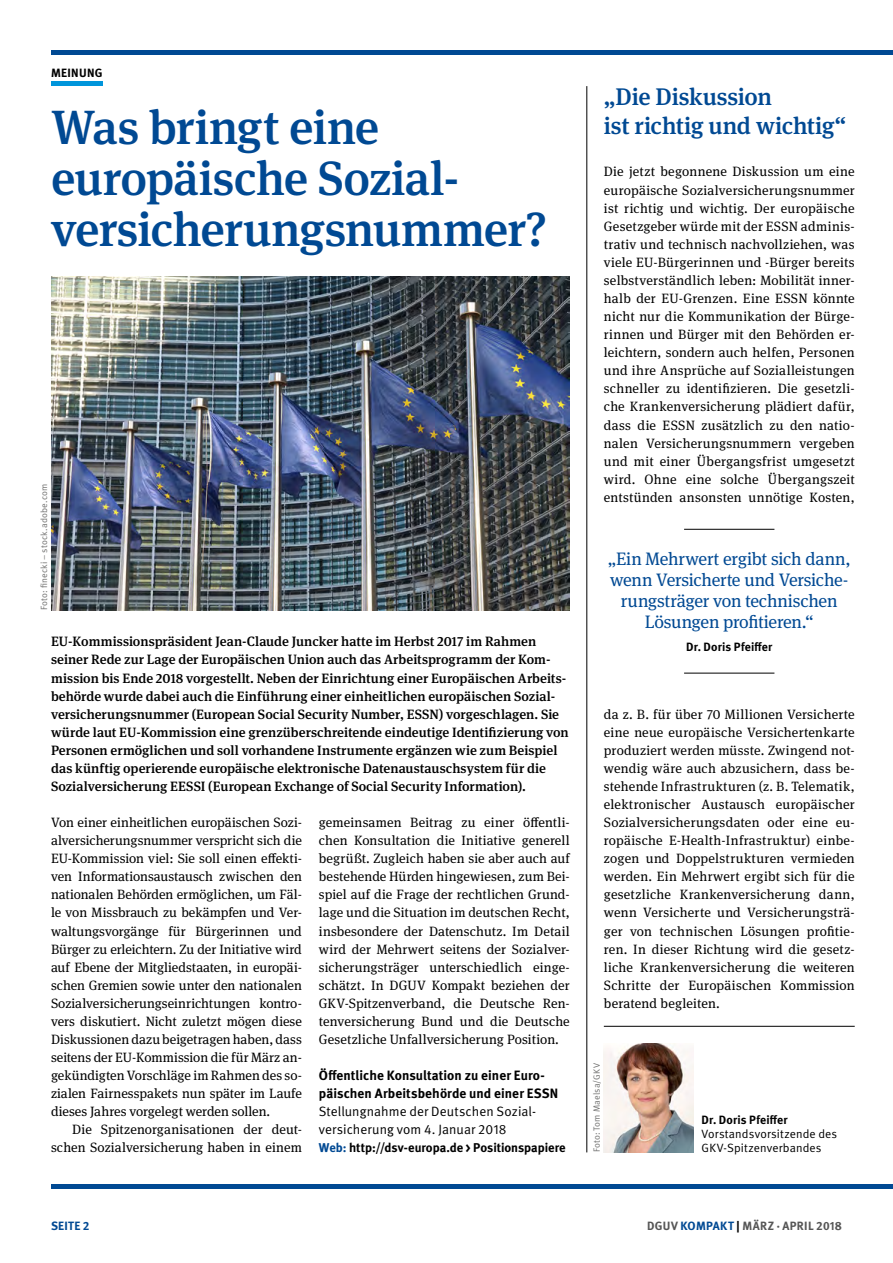
<style>
.page{position:relative;width:893px;height:1263px;background:#fff}
.page>*{position:absolute;margin:0;border:0;box-sizing:border-box;transform-origin:0 0}
.Hauptüberschrift__In{font:500 48px/51px "DGUV Meta Serif";letter-spacing:-.015em;color:#004993}
.Hauptüberschrift{font:500 24px/28.8px "DGUV Meta Serif";letter-spacing:-.01em;color:#004993}
.Zitat__Text{font:18px/21px "DGUV Meta Serif";letter-spacing:-.015em;color:#004993;text-align:center}
.Antwort{font:13.5px/18px "DGUV Meta Serif";letter-spacing:.02em;color:#000;text-align:justify}
.Introtext{font:500 13.5px/18px "DGUV Meta Serif";letter-spacing:.005em;color:#000}
.Erster_Absatz{font:13.5px/18px "DGUV Meta Serif";letter-spacing:-.005em;color:#000;text-align:justify}
.Fließtext{font:13.5px/18px "DGUV Meta Serif";letter-spacing:.01em;color:#000;text-align:right}
.Erster_Absatz-2{font:700 13.5px/18px "DGUV Meta";letter-spacing:.005em;color:#000}
.Erster_Absatz-3{font:13.5px/18px "DGUV Meta";letter-spacing:.005em;color:#000}
.Weblink{font:700 12.75px "DGUV Meta";letter-spacing:-.005em;color:#000}
.Interview__Funktion{font:12px/14.4px "DGUV Meta";letter-spacing:.01em;color:#000}
.t1{font:700 12px "DGUV Meta";letter-spacing:.025em;color:#565656}
.Interview__Name{font:700 12px "DGUV Meta";letter-spacing:.015em;color:#000}
.Zitat__Quelle{font:700 12px "DGUV Meta";letter-spacing:.015em;color:#000}
.Rubrik{font:700 12px "DGUV Meta";letter-spacing:.025em;color:#000}
.t2{font:700 12px "DGUV Meta";letter-spacing:.02em;color:#004993}
.Bildquelle{font:9px "DGUV Meta";letter-spacing:.02em;color:#6f6f6e}
.s1{color:#004993}
.s2{color:#000}
</style>
<div class="page">
<hr style="left:51px;top:82px;width:52px;height:4px;background:#0095db">
<img style="left:51px;top:276px;width:519px;height:334px">
<hr style="left:51px;top:1184px;width:842px;height:4px;background:#004993">
<hr style="left:51px;top:50px;width:842px;height:4px;background:#004993">
<img style="left:604px;top:1044px;width:89px;height:108px">
<hr style="left:604px;top:1026px;width:251px;height:1px;background:#000">
<hr style="left:586px;top:86px;width:1px;height:1066px;background:#000">
<hr style="left:684px;top:529px;width:90px;height:1px;background:#000">
<hr style="left:684px;top:673px;width:90px;height:1px;background:#000">
<h1 class="Rubrik" style="left:51px;top:66px;width:53px">MEINUNG</h1>
<p class="Hauptüberschrift__In" style="left:51px;top:103px;width:498px">Was bringt eine europäische Sozial&shy;versicherungsnummer?</p>
<p class="Bildquelle" style="left:39px;top:610px;width:128px;rotate:-90deg">Foto: finecki – stock.adobe.com</p>
<p class="Introtext" style="left:51px;top:633px;width:519px">EU-Kommissionspräsident Jean-Claude Juncker hatte im Herbst 2017 im Rahmen seiner Rede zur Lage der Europäischen Union auch das Arbeitsprogramm der Kom&shy;mission bis Ende 2018 vorgestellt. Neben der Einrichtung einer Europäischen Arbeits&shy;behörde wurde dabei auch die Einführung einer einheitlichen europäischen Sozial&shy;versicherungsnummer (European Social Security Number, ESSN) vorgeschlagen. Sie würde laut EU-Kommission eine grenzüberschreitende eindeutige Identifizierung von Personen ermöglichen und soll vorhandene Instrumente ergänzen wie zum Beispiel das künftig operierende europäische elektronische Datenaustauschsystem für die Sozialversicherung EESSI (European Exchange of Social Security Information).</p>
<p class="Erster_Absatz" style="left:51px;top:814px;width:252px">Von einer einheitlichen europäischen Sozi&shy;alversicherungsnummer verspricht sich die EU-Kommission viel: Sie soll einen effekti&shy;ven Informationsaustausch zwischen den nationalen Behörden ermöglichen, um Fäl&shy;le von Missbrauch zu bekämpfen und Ver&shy;waltungsvorgänge für Bürgerinnen und Bürger zu erleichtern. Zu der Initiative wird auf Ebene der Mitgliedstaaten, in europäi&shy;schen Gremien sowie unter den nationalen Sozialversicherungseinrichtungen kontro&shy;vers diskutiert. Nicht zuletzt mögen diese Diskussionen dazu beigetragen haben, dass seitens der EU-Kommission die für März an&shy;gekündigten Vorschläge im Rahmen des so&shy;zialen Fairnesspakets nun später im Laufe dieses Jahres vorgelegt werden sollen.</p>
<p class="Fließtext" style="left:51px;top:1121px;width:252px">Die Spitzenorganisationen der deut&shy;schen Sozialversicherung haben in einem</p>
<p class="Fließtext" style="left:319px;top:814px;width:252px;text-align:justify">gemeinsamen Beitrag zu einer öffentli&shy;chen Konsultation die Initiative generell begrüßt. Zugleich haben sie aber auch auf bestehende Hürden hingewiesen, zum Bei&shy;spiel auf die Frage der rechtlichen Grund&shy;lage und die Situation im deutschen Recht, insbesondere der Datenschutz. Im Detail wird der Mehrwert seitens der Sozialver&shy;sicherungsträger unterschiedlich einge&shy;schätzt. In DGUV Kompakt beziehen der GKV-Spitzenverband, die Deutsche Ren&shy;tenversicherung Bund und die Deutsche Gesetzliche Unfallversicherung Position.</p>
<p class="Erster_Absatz-2" style="left:319px;top:1067px;width:241px">Öffentliche Konsultation zu einer Euro&shy;päischen Arbeitsbehörde und einer ESSN</p>
<p class="Erster_Absatz-3" style="left:319px;top:1103px;width:219px">Stellungnahme der Deutschen Sozial&shy;versicherung vom 4. Januar 2018</p>
<p class="Weblink" style="left:319px;top:1140px;width:248px"><span class="s1">Web:</span> http://dsv-europa.de &gt; Positionspapiere</p>
<p class="Hauptüberschrift" style="left:604px;top:83px;width:244px">„Die Diskussion<br>ist richtig und wichtig“</p>
<p class="Antwort" style="left:604px;top:163px;width:252px">Die jetzt begonnene Diskussion um eine europäische Sozialversicherungsnummer ist richtig und wichtig. Der europäische Gesetzgeber würde mit der ESSN adminis&shy;trativ und technisch nachvollziehen, was viele EU-Bürgerinnen und -Bürger bereits selbstverständlich leben: Mobilität inner&shy;halb der EU-Grenzen. Eine ESSN könnte nicht nur die Kommunikation der Bürge&shy;rinnen und Bürger mit den Behörden er&shy;leichtern, sondern auch helfen, Personen und ihre Ansprüche auf Sozialleistungen schneller zu identifizieren. Die gesetzli&shy;che Krankenversicherung plädiert dafür, dass die ESSN zusätzlich zu den natio&shy;nalen Versicherungsnummern vergeben und mit einer Übergangsfrist umgesetzt wird. Ohne eine solche Übergangszeit entstünden ansonsten unnötige Kosten,</p>
<p class="Zitat__Text" style="left:608px;top:549px;width:244px">„Ein Mehrwert ergibt sich dann, wenn Versicherte und Versiche&shy;rungsträger von technischen<br>Lösungen profitieren.“</p>
<p class="Zitat__Quelle" style="left:686px;top:640px;width:88px">Dr. Doris Pfeiffer</p>
<p class="Antwort" style="left:604px;top:705px;width:252px">da z. B. für über 70 Millionen Versicherte eine neue europäische Versichertenkarte produziert werden müsste. Zwingend not&shy;wendig wäre auch abzusichern, dass be&shy;stehende Infrastrukturen (z. B. Telematik, elektronischer Austausch europäischer Sozialversicherungsdaten oder eine eu&shy;ropäische E-Health-Infrastruktur) einbe&shy;zogen und Doppelstrukturen vermieden werden. Ein Mehrwert ergibt sich für die gesetzliche Krankenversicherung dann, wenn Versicherte und Versicherungsträ&shy;ger von technischen Lösungen profitie&shy;ren. In dieser Richtung wird die gesetz&shy;liche Krankenversicherung die weiteren Schritte der Europäischen Kommission beratend begleiten.</p>
<p class="Bildquelle" style="left:592px;top:1152px;width:91px;rotate:-90deg">Foto: Tom Maelsa/GKV</p>
<p class="Interview__Name" style="left:702px;top:1112px;width:88px">Dr. Doris Pfeiffer</p>
<p class="Interview__Funktion" style="left:702px;top:1127px;width:137px">Vorstandsvorsitzende des<br>GKV-Spitzenverbandes</p>
<p class="t2" style="left:51px;top:1219px;width:40px">SEITE 2</p>
<p class="t1" style="left:647px;top:1219px;width:196px">DGUV <span class="s1">KOMPAKT</span> <span class="s2">|</span> MÄRZ · APRIL 2018</p>
</div>
